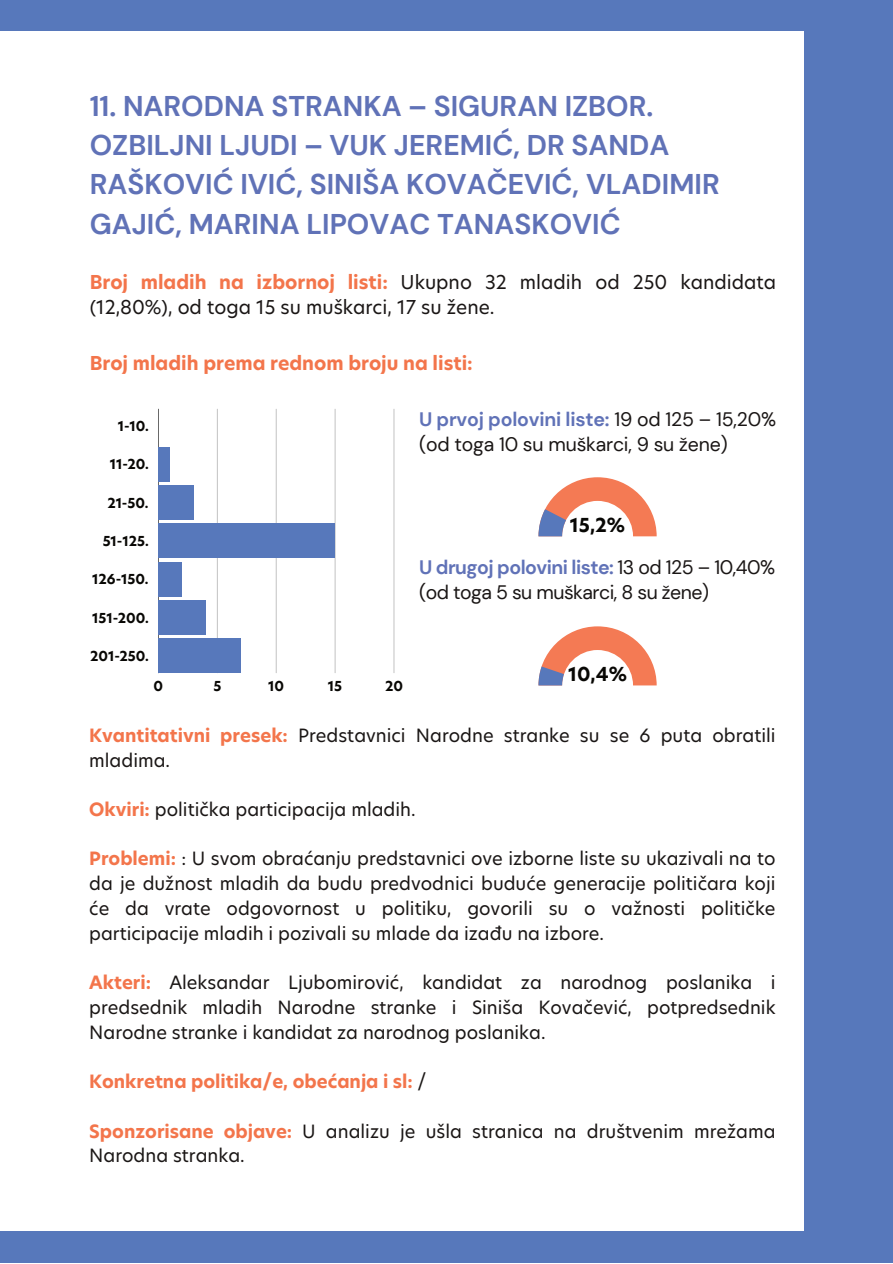
<style>
.page{position:relative;width:893px;height:1264px;background:#fff}
.page>*{position:absolute;margin:0;border:0;box-sizing:border-box;transform-origin:0 0}
.t1{font:700 28.5px/39.3px "DM Sans";color:#6072b7}
.t2{font:19.5px/24.8px "DM Sans";letter-spacing:-.01em;color:#1a1615}
.t3{font:700 18.9px "Hero New";color:#080704}
.t4{font:18.75px/25.8px "Hero New";color:#1a1615}
.t5{font:700 18.75px "Hero New";color:#f3754b}
.t6{font:18px/24.8px "Hero New";color:#1a1615}
.t7{font:700 18px "Hero New";color:#f3754b}
.t8{font:700 13.5px "Hero New";color:#080704}
.s1{font-weight:700;color:#f3754b}
.s2{font-weight:700;color:#6072b7}
.s3{font-weight:400;color:#1a1615}
</style>
<div class="page">
<div style="left:0;top:0;width:892px;height:1262px;background:#5778bb"></div>
<div style="left:0;top:31px;width:803px;height:1199px;background:#fff"></div>
<svg style="left:538px;top:477px;width:118px;height:59px"></svg>
<svg style="left:538px;top:626px;width:118px;height:59px"></svg>
<hr style="left:217px;top:409px;width:1px;height:264px;background:#000">
<hr style="left:276px;top:409px;width:1px;height:264px;background:#000">
<hr style="left:335px;top:409px;width:1px;height:264px;background:#000">
<hr style="left:393px;top:409px;width:1px;height:264px;background:#000">
<hr style="left:158px;top:409px;width:1px;height:264px;background:#000">
<div style="left:158px;top:447px;width:12px;height:34px;background:#5778bb"></div>
<div style="left:158px;top:485px;width:36px;height:35px;background:#5778bb"></div>
<div style="left:158px;top:523px;width:177px;height:35px;background:#5778bb"></div>
<div style="left:158px;top:562px;width:24px;height:34px;background:#5778bb"></div>
<div style="left:158px;top:600px;width:47px;height:35px;background:#5778bb"></div>
<div style="left:158px;top:638px;width:83px;height:35px;background:#5778bb"></div>
<h1 class="t1" style="left:90px;top:86px;width:631px">11. NARODNA STRANKA – SIGURAN IZBOR.<br>OZBILJNI LJUDI – VUK JEREMIĆ, DR SANDA RAŠKOVIĆ IVIĆ, SINIŠA KOVAČEVIĆ, VLADIMIR GAJIĆ, MARINA LIPOVAC TANASKOVIĆ</h1>
<p class="t4" style="left:90px;top:268px;width:687px"><span class="s1">Broj mladih na izbornoj listi:</span> Ukupno 32 mladih od 250 kandidata (12,80%), od toga 15 su muškarci, 17 su žene.</p>
<p class="t5" style="left:90px;top:350px;width:384px">Broj mladih prema rednom broju na listi:</p>
<p class="t2" style="left:419px;top:406px;width:358px"><span class="s2">U prvoj polovini liste:</span> 19 od 125 – 15,20% (od toga 10 su muškarci, 9 su žene)</p>
<p class="t8" style="left:118px;top:417px;width:33px">1-10.</p>
<p class="t8" style="left:110px;top:455px;width:40px">11-20.</p>
<p class="t8" style="left:107px;top:493px;width:43px">21-50.</p>
<p class="t8" style="left:103px;top:532px;width:47px">51-125.</p>
<p class="t8" style="left:92px;top:570px;width:58px">126-150.</p>
<p class="t8" style="left:92px;top:608px;width:58px">151-200.</p>
<p class="t8" style="left:90px;top:647px;width:60px">201-250.</p>
<p class="t3" style="left:570px;top:512px;width:57px">15,2%</p>
<p class="t2" style="left:419px;top:555px;width:357px"><span class="s2">U drugoj polovini liste:</span> 13 od 125 – 10,40% (od toga 5 su muškarci, 8 su žene)</p>
<p class="t8" style="left:153px;top:676px;width:11px">0</p>
<p class="t8" style="left:213px;top:676px;width:9px">5</p>
<p class="t8" style="left:268px;top:676px;width:18px">10</p>
<p class="t8" style="left:328px;top:676px;width:16px">15</p>
<p class="t8" style="left:385px;top:676px;width:19px">20</p>
<p class="t3" style="left:568px;top:661px;width:60px">10,4%</p>
<p class="t6" style="left:89px;top:722px;width:687px"><span class="s1">Kvantitativni presek:</span> Predstavnici Narodne stranke su se 6 puta obratili mladima.</p>
<p class="t6" style="left:89px;top:796px;width:328px"><span class="s1">Okviri:</span> politička participacija mladih.</p>
<p class="t6" style="left:89px;top:846px;width:687px;text-align:justify"><span class="s1">Problemi:</span> : U svom obraćanju predstavnici ove izborne liste su ukazivali na to da je dužnost mladih da budu predvodnici buduće generacije političara koji će da vrate odgovornost u politiku, govorili su o važnosti političke participacije mladih i pozivali su mlade da izađu na izbore.</p>
<p class="t6" style="left:89px;top:969px;width:687px;text-align:justify"><span class="s1">Akteri:</span> Aleksandar Ljubomirović, kandidat za narodnog poslanika i predsednik mladih Narodne stranke i Siniša Kovačević, potpredsednik Narodne stranke i kandidat za narodnog poslanika.</p>
<p class="t7" style="left:89px;top:1069px;width:338px">Konkretna politika/e, obećanja i sl : <span class="s3">/</span></p>
<p class="t6" style="left:89px;top:1118px;width:687px"><span class="s1">Sponzorisane objave:</span> U analizu je ušla stranica na društvenim mrežama<br>Narodna stranka.</p>
</div>
